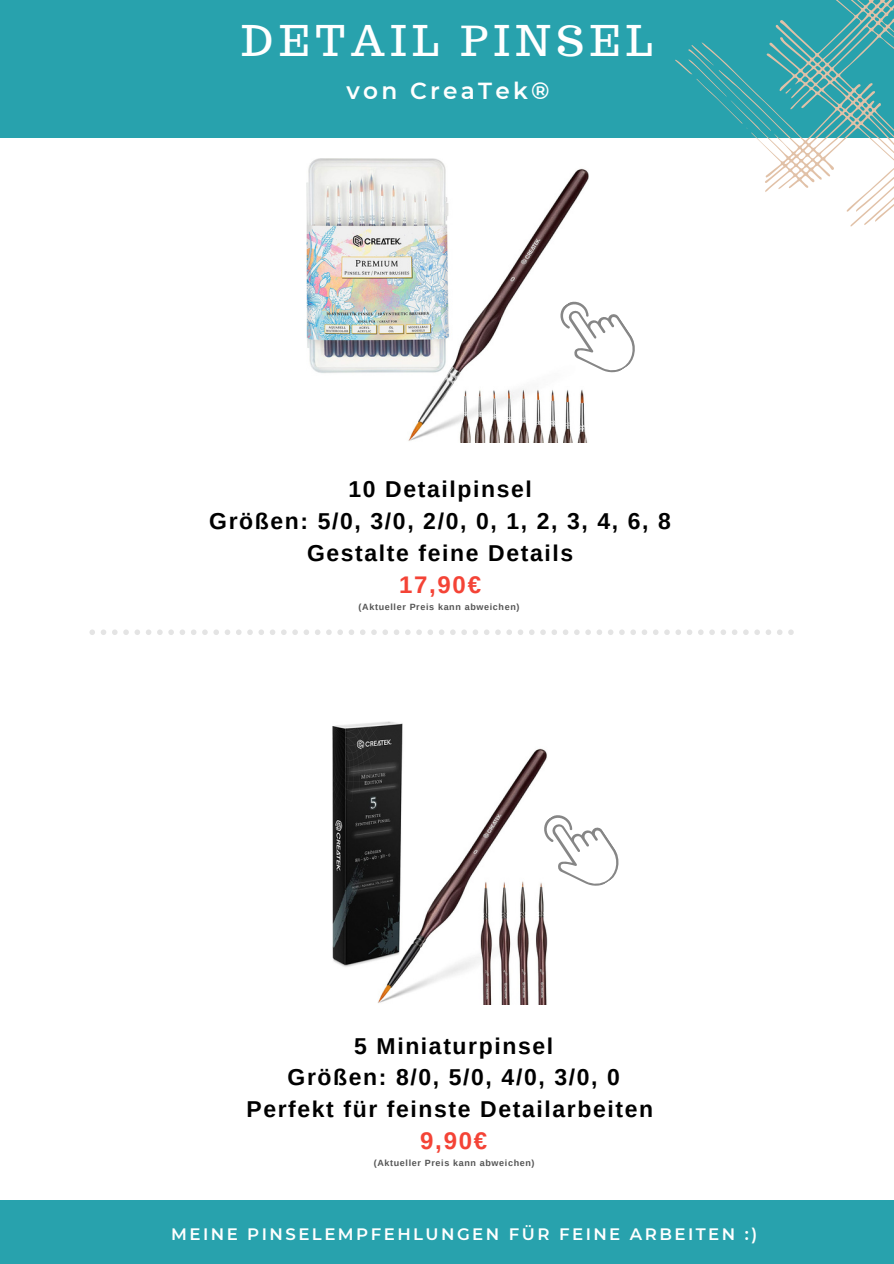
<style>
.page{position:relative;width:894px;height:1264px;background:#fff}
.page>*{position:absolute;margin:0;border:0;box-sizing:border-box;transform-origin:0 0}
.t1{font:41.4px "Trocchi";letter-spacing:.15em;color:#fff}
.t2{font:700 24px "Arimo";color:#f44336}
.t3{font:600 23.25px "Montserrat";letter-spacing:.14em;color:#fff}
.t4{font:700 22.95px "Arimo";letter-spacing:.07em;color:#000}
.t5{font:600 16.5px "Montserrat";letter-spacing:.15em;color:#fff}
.t6{font:700 9px "Arimo";letter-spacing:.07em;color:#545454}
</style>
<div class="page">
<div style="left:0;top:0;width:893px;height:137px;background:#28a2ad"></div>
<div style="left:0;top:1200px;width:893px;height:63px;background:#28a2ad"></div>
<svg style="left:675px;top:0;width:218px;height:226px"></svg>
<img style="left:307px;top:158px;width:281px;height:284px">
<img style="left:332px;top:721px;width:216px;height:283px">
<svg style="left:552px;top:292px;width:83px;height:96px"></svg>
<svg style="left:536px;top:805px;width:83px;height:96px"></svg>
<svg style="left:89px;top:629px;width:704px;height:6px"></svg>
<p class="t1" style="left:241px;top:14px;width:412px">DETAIL PINSEL</p>
<p class="t3" style="left:346px;top:76px;width:204px">von CreaTek®</p>
<p class="t4" style="left:348px;top:476px;width:185px">10 Detailpinsel</p>
<p class="t4" style="left:209px;top:508px;width:463px">Größen: 5/0, 3/0, 2/0, 0, 1, 2, 3, 4, 6, 8</p>
<p class="t4" style="left:307px;top:539px;width:267px">Gestalte feine Details</p>
<p class="t2" style="left:399px;top:571px;width:83px">17,90€</p>
<p class="t6" style="left:358px;top:602px;width:162px">(Aktueller Preis kann abweichen)</p>
<p class="t4" style="left:354px;top:1032px;width:200px">5 Miniaturpinsel</p>
<p class="t4" style="left:287px;top:1064px;width:334px">Größen: 8/0, 5/0, 4/0, 3/0, 0</p>
<p class="t4" style="left:246px;top:1095px;width:408px">Perfekt für feinste Detailarbeiten</p>
<p class="t2" style="left:420px;top:1127px;width:68px">9,90€</p>
<p class="t6" style="left:373px;top:1157px;width:162px">(Aktueller Preis kann abweichen)</p>
<p class="t5" style="left:171px;top:1224px;width:587px">MEINE PINSELEMPFEHLUNGEN FÜR FEINE ARBEITEN :)</p>
</div>
